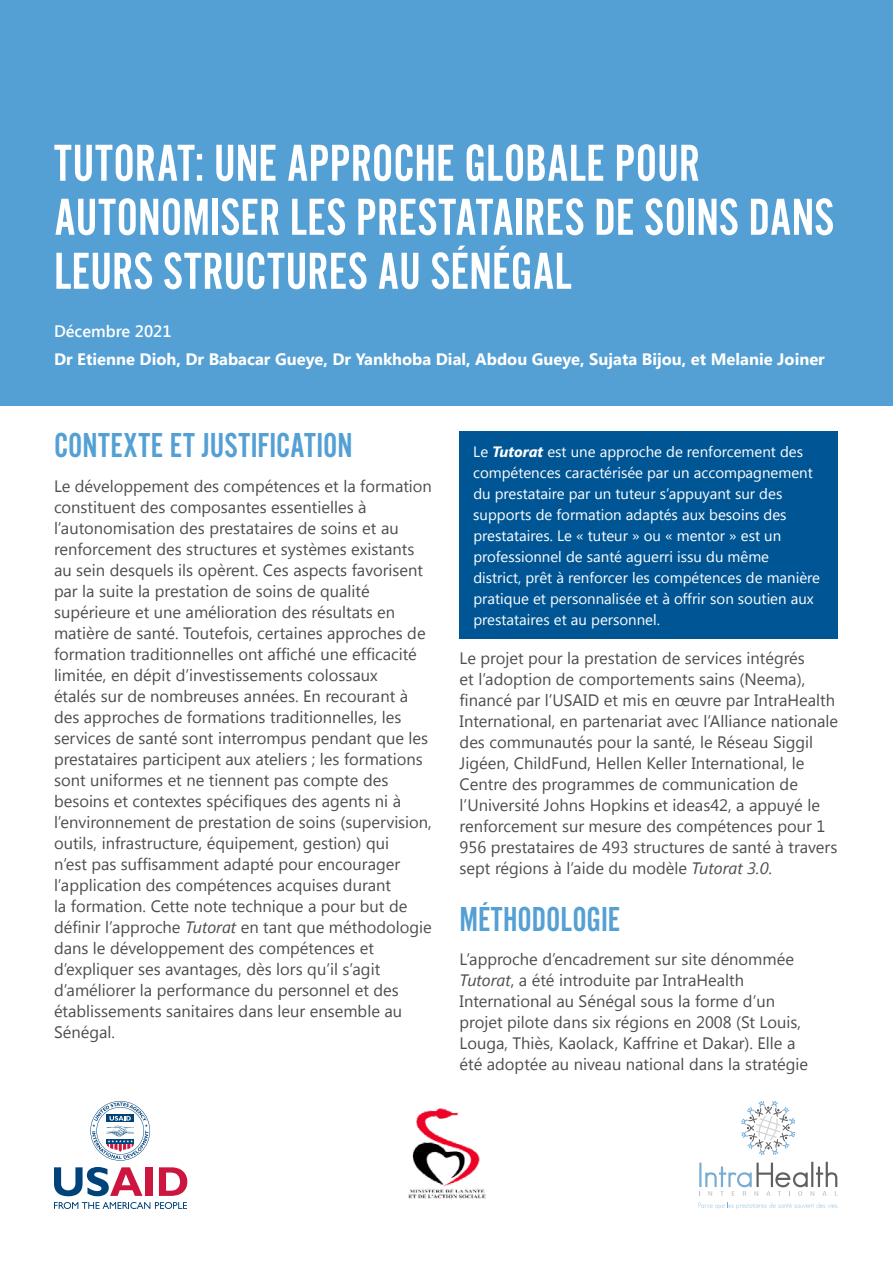
<style>
.page{position:relative;width:893px;height:1263px;background:#fff}
.page>*{position:absolute;margin:0;border:0;box-sizing:border-box;transform-origin:0 0}
.t1{font:54px/54px "Alternate Got No 2 D";color:#fff}
.t2{font:36px "Alternate Got No 2 D";color:#54a0d4}
.t3{font:16.5px/21px "Segoe UI";color:#4d4d4f}
.t4{font:700 16.5px "Segoe UI";color:#fff}
.t5{font:600 16.5px "Segoe UI";color:#fff}
.t6{font:15px/21px "Segoe UI";color:#fff}
.s1{font-style:italic}
.s2{font-weight:700;font-style:italic}
</style>
<div class="page">
<div style="left:0;top:0;width:893px;height:406px;background:#54a0d4"></div>
<div style="left:459px;top:431px;width:379px;height:207px;background:#005695"></div>
<svg style="left:699px;top:1162px;width:139px;height:34px"></svg>
<svg style="left:741px;top:1101px;width:54px;height:54px"></svg>
<svg style="left:698px;top:1202px;width:141px;height:7px"></svg>
<svg style="left:54px;top:1167px;width:89px;height:29px"></svg>
<div style="left:146px;top:1167px;width:7px;height:29px;background:#cd163f"></div>
<svg style="left:159px;top:1167px;width:28px;height:29px"></svg>
<svg style="left:54px;top:1202px;width:133px;height:7px"></svg>
<svg style="left:90px;top:1101px;width:60px;height:60px"></svg>
<img style="left:408px;top:1108px;width:78px;height:91px">
<h1 class="t1" style="left:54px;top:137px;width:782px">TUTORAT: UNE APPROCHE GLOBALE POUR<br>AUTONOMISER LES PRESTATAIRES DE SOINS DANS<br>LEURS STRUCTURES AU SÉNÉGAL</h1>
<p class="t5" style="left:54px;top:319px;width:119px">Décembre 2021</p>
<p class="t4" style="left:54px;top:347px;width:772px">Dr Etienne Dioh, Dr Babacar Gueye, Dr Yankhoba Dial, Abdou Gueye, Sujata Bijou, et Melanie Joiner</p>
<h2 class="t2" style="left:54px;top:426px;width:300px">CONTEXTE ET JUSTIFICATION</h2>
<p class="t3" style="left:54px;top:474px;width:379px">Le développement des compétences et la formation constituent des composantes essentielles à l’autonomisation des prestataires de soins et au renforcement des structures et systèmes existants au sein desquels ils opèrent. Ces aspects favorisent par la suite la prestation de soins de qualité supérieure et une amélioration des résultats en matière de santé. Toutefois, certaines approches de formation traditionnelles ont affiché une efficacité limitée, en dépit d’investissements colossaux<br>étalés sur de nombreuses années. En recourant à des approches de formations traditionnelles, les services de santé sont interrompus pendant que les prestataires participent aux ateliers ; les formations sont uniformes et ne tiennent pas compte des besoins et contextes spécifiques des agents ni à l’environnement de prestation de soins (supervision, outils, infrastructure, équipement, gestion) qui<br>n’est pas suffisamment adapté pour encourager l’application des compétences acquises durant<br>la formation. Cette note technique a pour but de définir l’approche <span class="s1">Tutorat</span> en tant que méthodologie dans le développement des compétences et d’expliquer ses avantages, dès lors qu’il s’agit d’améliorer la performance du personnel et des établissements sanitaires dans leur ensemble au Sénégal.</p>
<p class="t6" style="left:473px;top:440px;width:348px">Le <span class="s2">Tutorat</span> est une approche de renforcement des compétences caractérisée par un accompagnement du prestataire par un tuteur s’appuyant sur des supports de formation adaptés aux besoins des prestataires. Le « tuteur » ou « mentor » est un professionnel de santé aguerri issu du même district, prêt à renforcer les compétences de manière pratique et personnalisée et à offrir son soutien aux prestataires et au personnel.</p>
<p class="t3" style="left:460px;top:647px;width:380px">Le projet pour la prestation de services intégrés<br>et l’adoption de comportements sains (Neema), financé par l’USAID et mis en œuvre par IntraHealth International, en partenariat avec l’Alliance nationale des communautés pour la santé, le Réseau Siggil Jigéen, ChildFund, Hellen Keller International, le Centre des programmes de communication de l’Université Johns Hopkins et ideas42, a appuyé le renforcement sur mesure des compétences pour 1<br>956 prestataires de 493 structures de santé à travers sept régions à l’aide du modèle <span class="s1">Tutorat 3.0</span>.</p>
<h2 class="t2" style="left:460px;top:900px;width:162px">MÉTHODOLOGIE</h2>
<p class="t3" style="left:460px;top:948px;width:350px">L’approche d’encadrement sur site dénommée <span class="s1">Tutorat</span>, a été introduite par IntraHealth International au Sénégal sous la forme d’un projet pilote dans six régions en 2008 (St Louis, Louga, Thiès, Kaolack, Kaffrine et Dakar). Elle a été adoptée au niveau national dans la stratégie</p>
</div>
